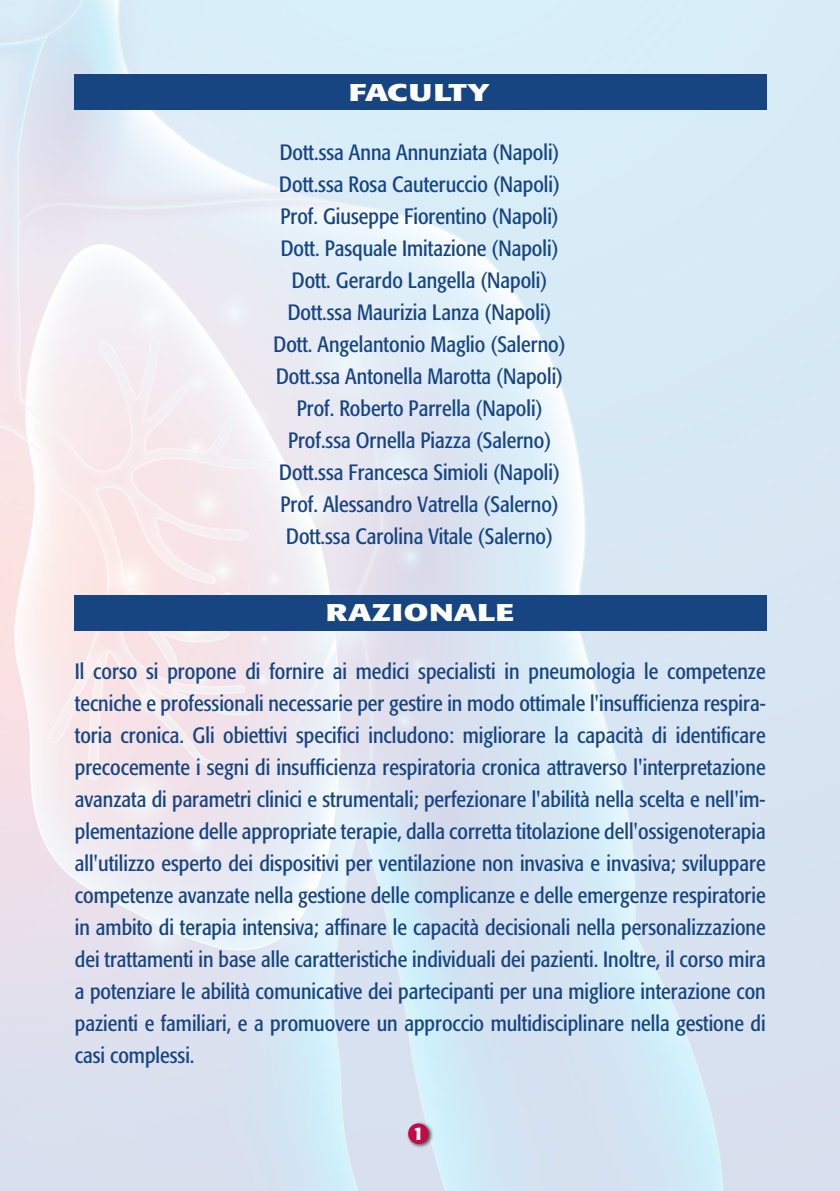
<style>
.page{position:relative;width:840px;height:1191px;background:#fff}
.page>*{position:absolute;margin:0;border:0;box-sizing:border-box;transform-origin:0 0}
.t1{font:700 24px "Formata";letter-spacing:.01em;color:#fff;scale:1.41 1}
.t2{font:700 24px "Formata";letter-spacing:-.01em;color:#fff;scale:1.41 1}
.t3{font:condensed 22px/32px "Formata";color:#174581;text-align:center}
.t4{font:700 18px "Formata";color:#fff}
</style>
<div class="page">
<img style="left:0;top:0;width:839px;height:1191px">
<div style="left:74px;top:595px;width:692px;height:36px;background:#174581"></div>
<div style="left:74px;top:74px;width:692px;height:36px;background:#174581"></div>
<img style="left:405px;top:1120px;width:30px;height:30px">
<div style="left:408px;top:1123px;width:20px;height:20px;background:#c30a49;border-radius:50%"></div>
<p class="t2" style="left:349px;top:78px;width:101px">FACULTY</p>
<p class="t3" style="left:273px;top:136px;width:293px">Dott.ssa Anna Annunziata (Napoli)<br>Dott.ssa Rosa Cauteruccio (Napoli)<br>Prof. Giuseppe Fiorentino (Napoli)<br>Dott. Pasquale Imitazione (Napoli)<br>Dott. Gerardo Langella (Napoli)<br>Dott.ssa Maurizia Lanza (Napoli)<br>Dott. Angelantonio Maglio (Salerno)<br>Dott.ssa Antonella Marotta (Napoli)<br>Prof. Roberto Parrella (Napoli)<br>Prof.ssa Ornella Piazza (Salerno)<br>Dott.ssa Francesca Simioli (Napoli)<br>Prof. Alessandro Vatrella (Salerno)<br>Dott.ssa Carolina Vitale (Salerno)</p>
<p class="t1" style="left:325px;top:597px;width:135px">RAZIONALE</p>
<p class="t3" style="left:75px;top:655px;width:692px;text-align:justify">Il corso si propone di fornire ai medici specialisti in pneumologia le competenze tecniche e professionali necessarie per gestire in modo ottimale l'insufficienza respira&shy;toria cronica. Gli obiettivi specifici includono: migliorare la capacità di identificare precocemente i segni di insufficienza respiratoria cronica attraverso l'interpretazione avanzata di parametri clinici e strumentali; perfezionare l'abilità nella scelta e nell'im&shy;plementazione delle appropriate terapie, dalla corretta titolazione dell'ossigenoterapia all'utilizzo esperto dei dispositivi per ventilazione non invasiva e invasiva; sviluppare competenze avanzate nella gestione delle complicanze e delle emergenze respiratorie in ambito di terapia intensiva; affinare le capacità decisionali nella personalizzazione dei trattamenti in base alle caratteristiche individuali dei pazienti. Inoltre, il corso mira a potenziare le abilità comunicative dei partecipanti per una migliore interazione con pazienti e familiari, e a promuovere un approccio multidisciplinare nella gestione di casi complessi.</p>
<p class="t4" style="left:413px;top:1122px;width:12px">1</p>
</div>
